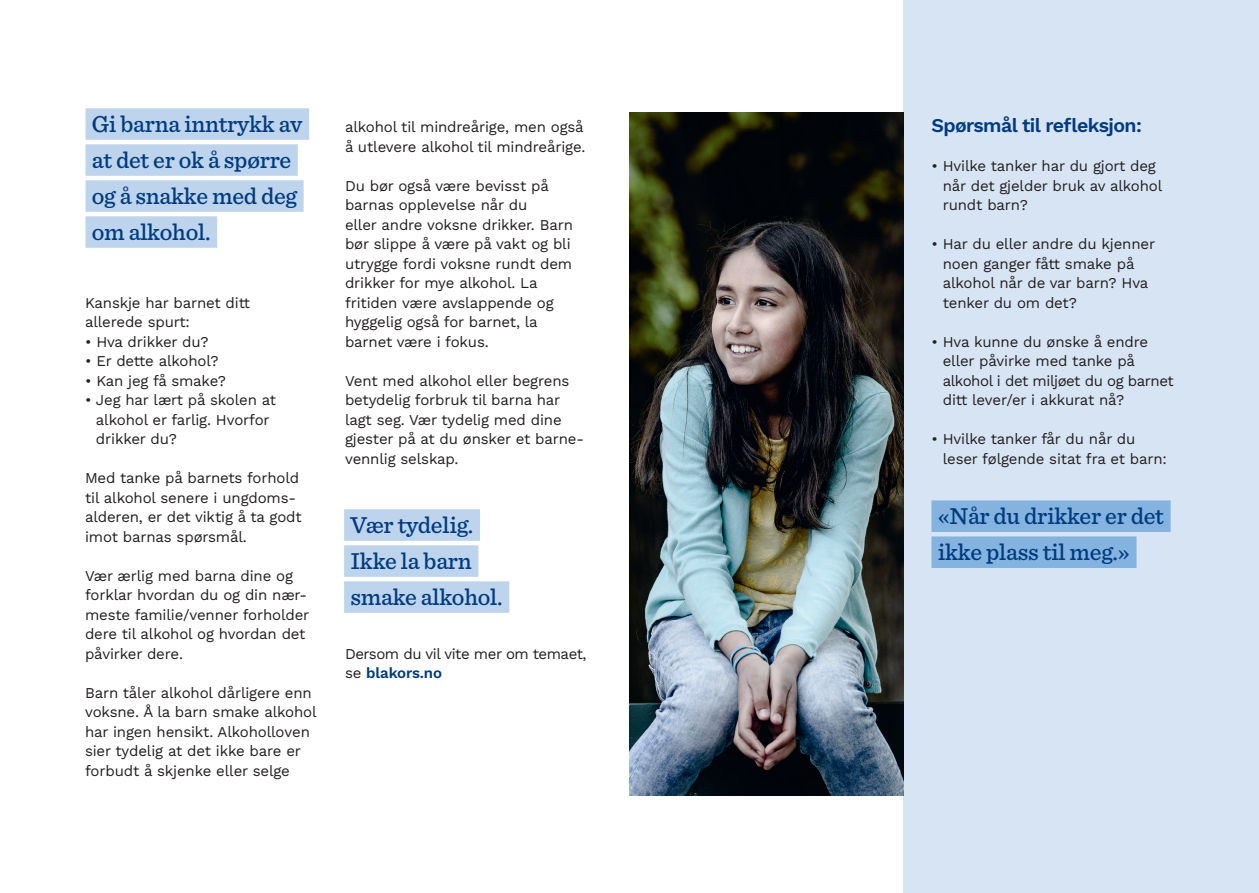
<style>
.page{position:relative;width:1259px;height:893px;background:#fff}
.page>*{position:absolute;margin:0;border:0;box-sizing:border-box;transform-origin:0 0}
.t1{font:500 24px/36px "Sentinel";letter-spacing:-.01em;color:#013b7f}
.t2{font:600 19.5px "Work Sans";letter-spacing:-.03em;color:#013b7f}
.t3{font:15px/19.5px "Work Sans";letter-spacing:-.01em;color:#231f20}
.t4{font:15px/19.5px "Work Sans";letter-spacing:-.03em;color:#231f20}
.s1{font-weight:600;color:#013b7f}
</style>
<div class="page">
<div style="left:903px;top:0;width:356px;height:893px;background:#d7e4f4"></div>
<div style="left:85px;top:108px;width:224px;height:32px;background:#bed4ed"></div>
<div style="left:85px;top:144px;width:213px;height:32px;background:#bed4ed"></div>
<div style="left:85px;top:180px;width:219px;height:32px;background:#bed4ed"></div>
<div style="left:85px;top:216px;width:132px;height:32px;background:#bed4ed"></div>
<div style="left:344px;top:509px;width:136px;height:32px;background:#bed4ed"></div>
<div style="left:344px;top:545px;width:134px;height:32px;background:#bed4ed"></div>
<div style="left:344px;top:581px;width:165px;height:32px;background:#bed4ed"></div>
<div style="left:931px;top:500px;width:239px;height:32px;background:#84b3df"></div>
<div style="left:931px;top:536px;width:205px;height:32px;background:#84b3df"></div>
<img style="left:629px;top:113px;width:274px;height:682px">
<h1 class="t1" style="left:92px;top:104px;width:212px">Gi barna inntrykk av at det er ok å spørre og å snakke med deg om alkohol.</h1>
<p class="t3" style="left:85px;top:292px;width:167px">Kanskje har barnet ditt allerede spurt:</p>
<p class="t3" style="left:85px;top:331px;width:125px">• Hva drikker du?</p>
<p class="t3" style="left:85px;top:351px;width:135px">• Er dette alkohol?</p>
<p class="t3" style="left:85px;top:370px;width:142px">• Kan jeg få smake?</p>
<p class="t3" style="left:96px;top:390px;width:182px;text-indent:-11px">• Jeg har lært på skolen at alkohol er farlig. Hvorfor drikker du?</p>
<p class="t3" style="left:85px;top:468px;width:218px">Med tanke på barnets forhold til alkohol senere i ungdoms&shy;alderen, er det viktig å ta godt imot barnas spørsmål.</p>
<p class="t3" style="left:85px;top:565px;width:226px">Vær ærlig med barna dine og forklar hvordan du og din nær&shy;meste familie/venner forholder dere til alkohol og hvordan det påvirker dere.</p>
<p class="t3" style="left:85px;top:682px;width:233px">Barn tåler alkohol dårligere enn voksne. Å la barn smake alkohol har ingen hensikt. Alkoholloven sier tydelig at det ikke bare er forbudt å skjenke eller selge</p>
<p class="t3" style="left:345px;top:117px;width:242px">alkohol til mindreårige, men også å utlevere alkohol til mindreårige.</p>
<p class="t3" style="left:345px;top:175px;width:229px">Du bør også være bevisst på barnas opplevelse når du<br>eller andre voksne drikker. Barn bør slippe å være på vakt og bli utrygge fordi voksne rundt dem drikker for mye alkohol. La fritiden være avslappende og hyggelig også for barnet, la barnet være i fokus.</p>
<p class="t3" style="left:345px;top:370px;width:240px">Vent med alkohol eller begrens betydelig forbruk til barna har lagt seg. Vær tydelig med dine gjester på at du ønsker et barne&shy;vennlig selskap.</p>
<h1 class="t1" style="left:350px;top:505px;width:154px">Vær tydelig.<br>Ikke la barn smake alkohol.</h1>
<p class="t4" style="left:345px;top:643px;width:243px">Dersom du vil vite mer om temaet, se <span class="s1">blakors.no</span></p>
<h2 class="t2" style="left:931px;top:111px;width:212px">Spørsmål til refleksjon:</h2>
<p class="t3" style="left:942px;top:156px;width:221px;text-indent:-11px">• Hvilke tanker har du gjort deg når det gjelder bruk av alkohol rundt barn?</p>
<p class="t3" style="left:942px;top:234px;width:214px;text-indent:-11px">• Har du eller andre du kjenner noen ganger fått smake på alkohol når de var barn? Hva tenker du om det?</p>
<p class="t3" style="left:942px;top:331px;width:232px;text-indent:-11px">• Hva kunne du ønske å endre eller påvirke med tanke på alkohol i det miljøet du og barnet ditt lever/er i akkurat nå?</p>
<p class="t3" style="left:942px;top:429px;width:226px;text-indent:-11px">• Hvilke tanker får du når du leser følgende sitat fra et barn:</p>
<h1 class="t1" style="left:938px;top:496px;width:228px">«Når du drikker er det ikke plass til meg.»</h1>
</div>
